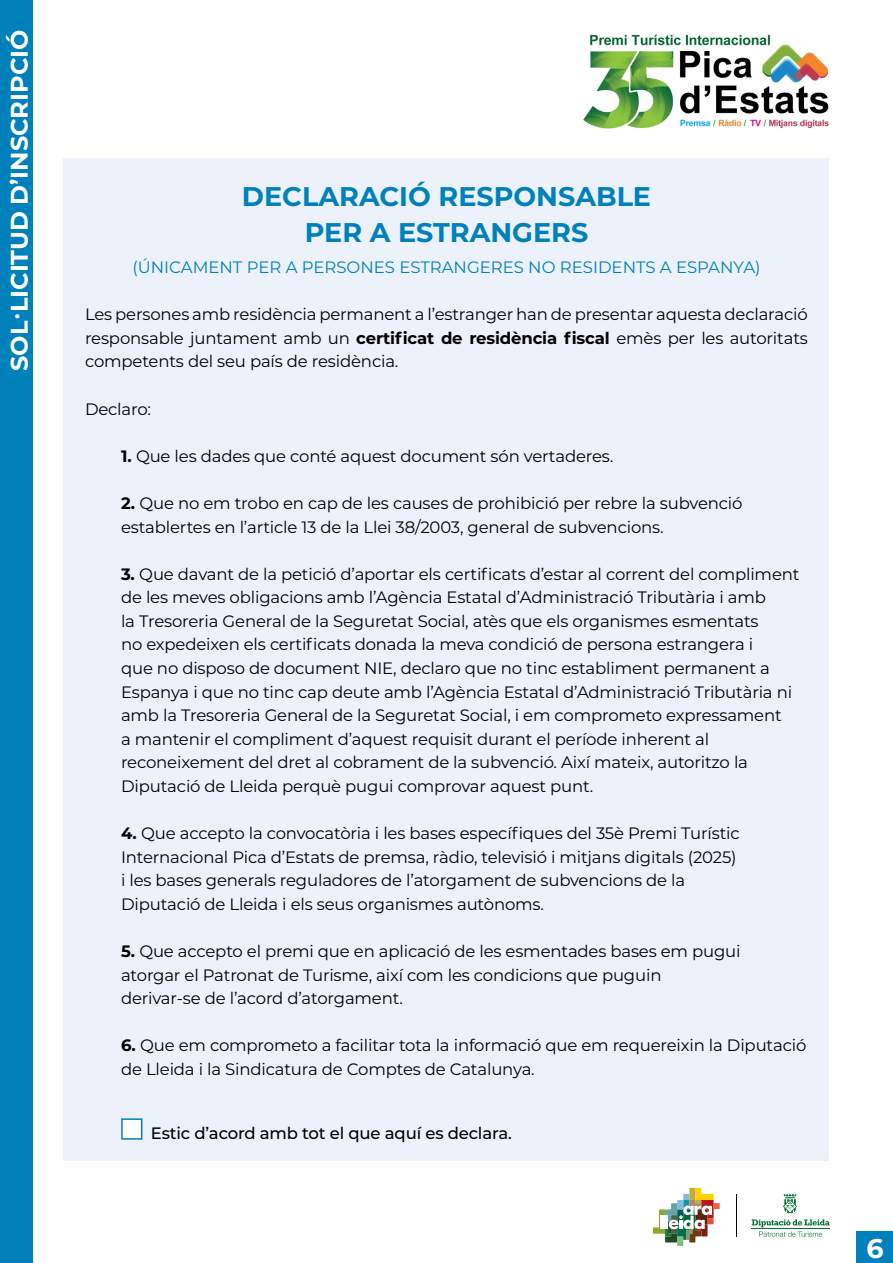
<style>
.page{position:relative;width:893px;height:1263px;background:#fff}
.page>*{position:absolute;margin:0;border:0;box-sizing:border-box;transform-origin:0 0}
.t1{font:700 27px/36.2px "Montserrat";color:#0081bc;text-align:center}
.t2{font:700 27px "Montserrat";color:#fff}
.t3{font:700 24px "Montserrat";color:#fff}
.t4{font:16.5px/23.5px "Montserrat";letter-spacing:-.01em;color:#000}
.t5{font:16.5px "Montserrat";color:#0081bc}
.t6{font:500 16.5px "Montserrat";letter-spacing:-.01em;color:#000}
.s1{font-weight:700}
</style>
<div class="page">
<div style="left:857px;top:1232px;width:36px;height:31px;background:#0081bc"></div>
<div style="left:0;top:0;width:33px;height:1263px;background:#0081bc"></div>
<svg style="left:653px;top:1188px;width:67px;height:58px"></svg>
<hr style="left:736px;top:1194px;width:1px;height:42px;background:#000">
<svg style="left:752px;top:1194px;width:78px;height:43px"></svg>
<div style="left:64px;top:159px;width:765px;height:961px;background:#edf1f9"></div>
<div style="left:64px;top:1118px;width:765px;height:43px;background:#edf1f9"></div>
<div style="left:121px;top:1118px;width:21px;height:22px;background:#fff;border:2px solid #0081bc"></div>
<img style="left:583px;top:34px;width:246px;height:95px">
<h2 class="t3" style="left:2px;top:371px;width:343px;rotate:-90deg">SOL·LICITUD D’INSCRIPCIÓ</h2>
<h1 class="t1" style="left:242px;top:177px;width:411px">DECLARACIÓ RESPONSABLE<br>PER A ESTRANGERS</h1>
<p class="t5" style="left:132px;top:256px;width:630px">(ÚNICAMENT PER A PERSONES ESTRANGERES NO RESIDENTS A ESPANYA)</p>
<p class="t4" style="left:85px;top:302px;width:724px;text-align:justify">Les persones amb residència permanent a l’estranger han de presentar aquesta declaració responsable juntament amb un <span class="s1">certificat de residència fiscal</span> emès per les autoritats competents del seu país de residència.</p>
<p class="t4" style="left:85px;top:396px;width:68px">Declaro:</p>
<p class="t4" style="left:121px;top:444px;width:494px"><span class="s1">1.</span> Que les dades que conté aquest document són vertaderes.</p>
<p class="t4" style="left:121px;top:491px;width:623px"><span class="s1">2.</span> Que no em trobo en cap de les causes de prohibició per rebre la subvenció establertes en l’article 13 de la Llei 38/2003, general de subvencions.</p>
<p class="t4" style="left:121px;top:561px;width:680px"><span class="s1">3.</span> Que davant de la petició d’aportar els certificats d’estar al corrent del compliment de les meves obligacions amb l’Agència Estatal d’Administració Tributària i amb<br>la Tresoreria General de la Seguretat Social, atès que els organismes esmentats<br>no expedeixen els certificats donada la meva condició de persona estrangera i<br>que no disposo de document NIE, declaro que no tinc establiment permanent a Espanya i que no tinc cap deute amb l’Agència Estatal d’Administració Tributària ni amb la Tresoreria General de la Seguretat Social, i em comprometo expressament<br>a mantenir el compliment d’aquest requisit durant el període inherent al reconeixement del dret al cobrament de la subvenció. Així mateix, autoritzo la Diputació de Lleida perquè pugui comprovar aquest punt.</p>
<p class="t4" style="left:121px;top:821px;width:620px"><span class="s1">4.</span> Que accepto la convocatòria i les bases específiques del 35è Premi Turístic Internacional Pica d’Estats de premsa, ràdio, televisió i mitjans digitals (2025) i les bases generals reguladores de l’atorgament de subvencions de la Diputació de Lleida i els seus organismes autònoms.</p>
<p class="t4" style="left:121px;top:939px;width:621px"><span class="s1">5.</span> Que accepto el premi que en aplicació de les esmentades bases em pugui atorgar el Patronat de Turisme, així com les condicions que puguin derivar-se de l’acord d’atorgament.</p>
<p class="t4" style="left:121px;top:1033px;width:687px"><span class="s1">6.</span> Que em comprometo a facilitar tota la informació que em requereixin la Diputació de Lleida i la Sindicatura de Comptes de Catalunya.</p>
<p class="t6" style="left:151px;top:1121px;width:362px">Estic d’acord amb tot el que aquí es declara.</p>
<h1 class="t2" style="left:866px;top:1229px;width:19px">6</h1>
</div>
